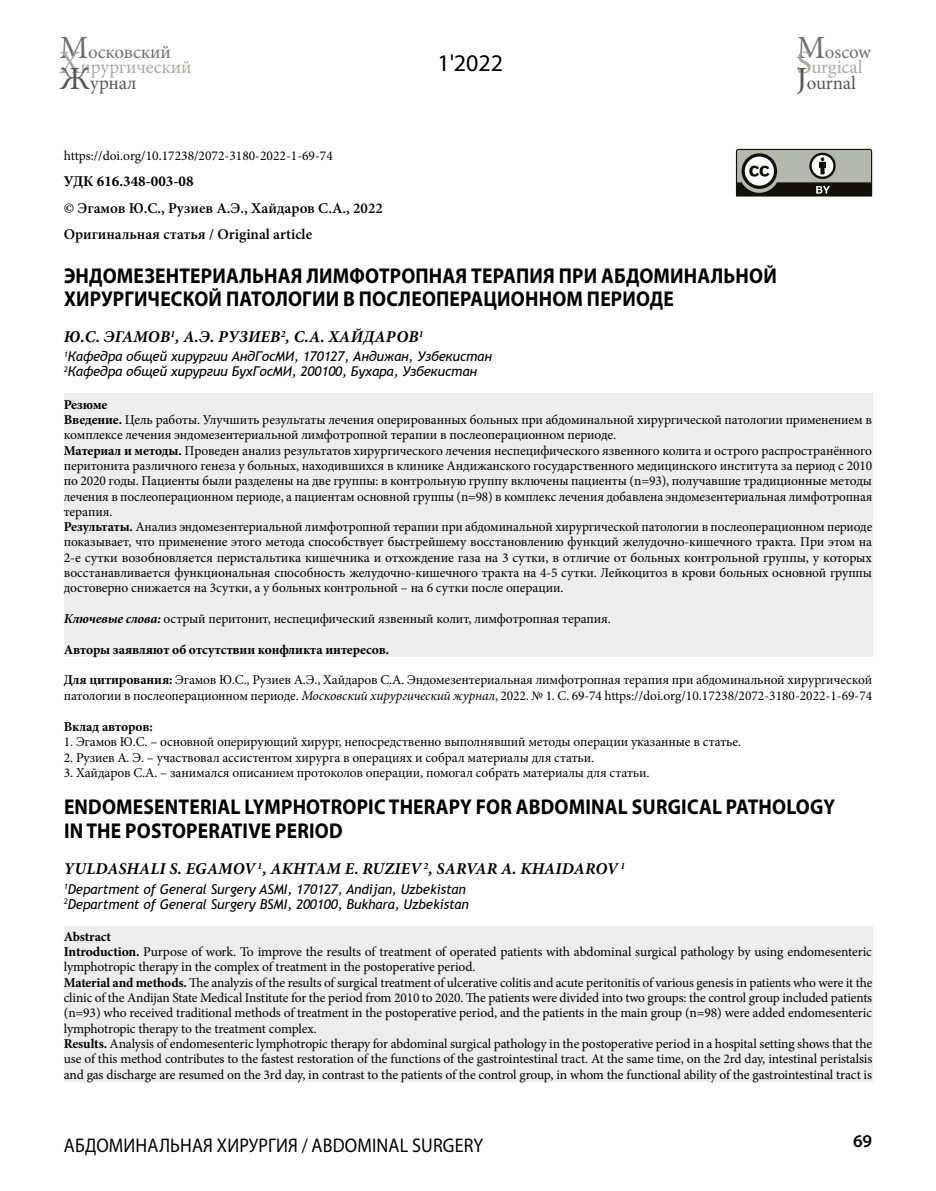
<style>
.page{position:relative;width:936px;height:1191px;background:#fff}
.page>*{position:absolute;margin:0;border:0;box-sizing:border-box;transform-origin:0 0}
.t1{font:24px "Myriad Pro";color:#000}
.t2{font:700 21.45px/22.5px "Myriad Pro";letter-spacing:.01em;color:#000;scale:.91 1}
.t3{font:19.8px "Myriad Pro";letter-spacing:.01em;color:#000;scale:.91 1}
.t4{font:18.9px/15.8px "Minion Pro";letter-spacing:-.01em;color:#a8a8a7}
.t5{font:600 18px "Myriad Pro";color:#000}
.t6{font:italic 700 16.5px "Minion Pro";letter-spacing:.01em;color:#000}
.t7{font:600 15px/26.5px "Minion Pro";color:#000}
.t8{font:700 15px "Minion Pro";color:#000}
.t9{font:13.5px/15.3px "Minion Pro";letter-spacing:-.01em;color:#000}
.t10{font:italic 13.5px/15px "Trebuchet MS";letter-spacing:-.01em;color:#000}
.t11{font:700 13.5px "Minion Pro";letter-spacing:-.01em;color:#000}
.s1{font-size:32.4px;color:#706f6f}
.s2{color:#706f6f}
.s3{font-size:32.4px}
.s4{font-size:32.4px;color:#575756}
.s5{color:#575756}
.s6{font-weight:700}
.s7{font-weight:700;font-style:italic}
.s8{font-style:italic}
</style>
<div class="page">
<div style="left:64px;top:393px;width:808px;height:19px;background:#ededed"></div>
<div style="left:64px;top:409px;width:808px;height:34px;background:#ededed"></div>
<div style="left:64px;top:439px;width:808px;height:80px;background:#ededed"></div>
<div style="left:64px;top:516px;width:808px;height:80px;background:#ededed"></div>
<div style="left:64px;top:592px;width:808px;height:19px;background:#ededed"></div>
<div style="left:64px;top:607px;width:808px;height:19px;background:#ededed"></div>
<div style="left:64px;top:623px;width:808px;height:19px;background:#ededed"></div>
<div style="left:64px;top:638px;width:808px;height:19px;background:#ededed"></div>
<div style="left:64px;top:925px;width:808px;height:19px;background:#ededed"></div>
<div style="left:64px;top:940px;width:808px;height:35px;background:#ededed"></div>
<div style="left:64px;top:971px;width:808px;height:65px;background:#ededed"></div>
<div style="left:64px;top:1032px;width:808px;height:50px;background:#ededed"></div>
<svg style="left:735px;top:149px;width:137px;height:48px;background:#81827d"></svg>
<h3 class="t4" style="left:60px;top:44px;width:134px"><span class="s1">М</span><span class="s2">осковский<br></span><span class="s3">Х</span>ирургический<br><span class="s4">Ж</span><span class="s5">урнал</span></h3>
<h1 class="t1" style="left:437px;top:48px;width:67px">1'2022</h1>
<h3 class="t4" style="left:796px;top:44px;width:76px"><span class="s1">М</span><span class="s2">oscow<br></span><span class="s3">S</span>urgical<br><span class="s4">J</span><span class="s5">ournal</span></h3>
<p class="t9" style="left:64px;top:148px;width:270px">https://doi.org/10.17238/2072-3180-2022-1-69-74</p>
<p class="t8" style="left:64px;top:171px;width:131px">УДК 616.348-003-08</p>
<p class="t7" style="left:64px;top:195px;width:320px">© Эгамов Ю.С., Рузиев А.Э., Хайдаров С.А., 2022<br>Оригинальная статья / Original article</p>
<h2 class="t2" style="left:64px;top:264px;width:784px">ЭНДОМЕЗЕНТЕРИАЛЬНАЯ ЛИМФОТРОПНАЯ ТЕРАПИЯ ПРИ АБДОМИНАЛЬНОЙ<br>ХИРУРГИЧЕСКОЙ ПАТОЛОГИИ В ПОСЛЕОПЕРАЦИОННОМ ПЕРИОДЕ</h2>
<p class="t6" style="left:64px;top:325px;width:361px">Ю.С. ЭГАМОВ<sup>1</sup>, А.Э. РУЗИЕВ<sup>2</sup>, С.А. ХАЙДАРОВ<sup>1</sup></p>
<p class="t10" style="left:64px;top:349px;width:429px"><sup>1</sup>Кафедра общей хирургии АндГосМИ, 170127, Андижан, Узбекистан<br><sup>2</sup>Кафедра общей хирургии БухГосМИ, 200100, Бухара, Узбекистан</p>
<p class="t9" style="left:64px;top:397px;width:810px"><span class="s6">Резюме<br>Введение.</span> Цель работы. Улучшить результаты лечения оперированных больных при абдоминальной хирургической патологии применением в комплексе лечения эндомезентериальной лимфотропной терапии в послеоперационном периоде.<br><span class="s6">Материал и методы.</span> Проведен анализ результатов хирургического лечения неспецифического язвенного колита и острого распространённого перитонита различного генеза у больных, находившихся в клинике Андижанского государственного медицинского института за период с 2010 по 2020 годы. Пациенты были разделены на две группы: в контрольную группу включены пациенты (n=93), получавшие традиционные методы лечения в послеоперационном периоде, а пациентам основной группы (n=98) в комплекс лечения добавлена эндомезентериальная лимфотропная терапия.<br><span class="s6">Результаты.</span> Анализ эндомезентериальной лимфотропной терапии при абдоминальной хирургической патологии в послеоперационном периоде показывает, что применение этого метода способствует быстрейшему восстановлению функций желудочно-кишечного тракта. При этом на 2-е сутки возобновляется перистальтика кишечника и отхождение газа на 3 сутки, в отличие от больных контрольной группы, у которых восстанавливается функциональная способность желудочно-кишечного тракта на 4-5 сутки. Лейкоцитоз в крови больных основной группы достоверно снижается на 3сутки, а у больных контрольной – на 6 сутки после операции.</p>
<p class="t9" style="left:64px;top:611px;width:548px"><span class="s7">Ключевые слова:</span> острый перитонит, неспецифический язвенный колит, лимфотропная терапия.</p>
<p class="t11" style="left:64px;top:640px;width:327px">Авторы заявляют об отсутствии конфликта интересов.</p>
<p class="t9" style="left:64px;top:672px;width:809px;line-height:16.2px"><span class="s6">Для цитирования:</span> Эгамов Ю.С., Рузиев А.Э., Хайдаров С.А. Эндомезентериальная лимфотропная терапия при абдоминальной хирургической патологии в послеоперационном периоде. <span class="s8">Московский хирургический журнал</span>, 2022. № 1. С. 69-74 https://doi.org/10.17238/2072-3180-2022-1-69-74</p>
<p class="t11" style="left:64px;top:717px;width:90px">Вклад авторов:</p>
<p class="t9" style="left:64px;top:734px;width:678px">1. Эгамов Ю.С. – основной оперирующий хирург, непосредственно выполнявший методы операции указанные в статье.</p>
<p class="t9" style="left:64px;top:749px;width:532px">2. Рузиев А. Э. – участвовал ассистентом хирурга в операциях и собрал материалы для статьи.</p>
<p class="t9" style="left:64px;top:765px;width:587px">3. Хайдаров С.А. – занимался описанием протоколов операции, помогал собрать материалы для статьи.</p>
<h2 class="t2" style="left:64px;top:793px;width:849px;line-height:24px">ENDOMESENTERIAL LYMPHOTROPIC THERAPY FOR ABDOMINAL SURGICAL PATHOLOGY<br>IN THE POSTOPERATIVE PERIOD</h2>
<p class="t6" style="left:64px;top:857px;width:562px">YULDASHALI S. EGAMOV <sup>1</sup>, AKHTAM E. RUZIEV <sup>2</sup>, SARVAR A. KHAIDAROV <sup>1</sup></p>
<p class="t10" style="left:64px;top:881px;width:406px"><sup>1</sup>Department of General Surgery ASMI, 170127, Andijan, Uzbekistan<br><sup>2</sup>Department of General Surgery BSMI, 200100, Bukhara, Uzbekistan</p>
<p class="t9" style="left:64px;top:929px;width:810px"><span class="s6">Abstract<br>Introduction.</span> Purpose of work. To improve the results of treatment of operated patients with abdominal surgical pathology by using endomesenteric lymphotropic therapy in the complex of treatment in the postoperative period.<br><span class="s6">Material and methods.</span> The analyzis of the results of surgical treatment of ulcerative colitis and acute peritonitis of various genesis in patients who were it the clinic of the Andijan State Medical Institute for the period from 2010 to 2020. The patients were divided into two groups: the control group included patients (n=93) who received traditional methods of treatment in the postoperative period, and the patients in the main group (n=98) were added endomesenteric lymphotropic therapy to the treatment complex.<br><span class="s6">Results.</span> Analysis of endomesenteric lymphotropic therapy for abdominal surgical pathology in the postoperative period in a hospital setting shows that the use of this method contributes to the fastest restoration of the functions of the gastrointestinal tract. At the same time, on the 2rd day, intestinal peristalsis and gas discharge are resumed on the 3rd day, in contrast to the patients of the control group, in whom the functional ability of the gastrointestinal tract is</p>
<h3 class="t3" style="left:64px;top:1133px;width:462px">АБДОМИНАЛЬНАЯ ХИРУРГИЯ / ABDOMINAL SURGERY</h3>
<h3 class="t5" style="left:853px;top:1129px;width:21px">69</h3>
</div>
